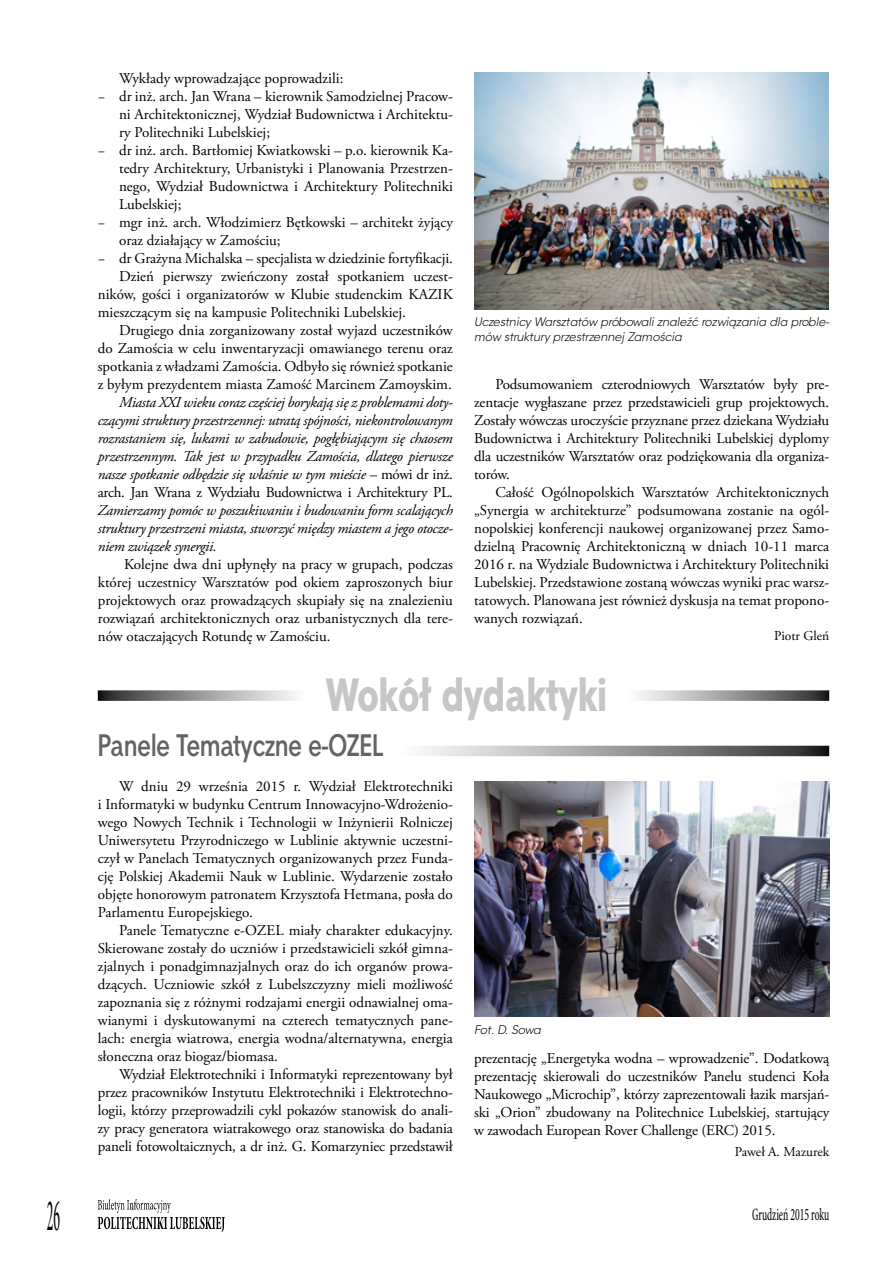
<style>
.page{position:relative;width:893px;height:1263px;background:#fff}
.page>*{position:absolute;margin:0;border:0;box-sizing:border-box;transform-origin:0 0}
.Nadtytuł{font:45px "Straight Cnd EFN Heavy";color:#c6c6c6}
.t1{font:condensed 45px "Minion Pro";color:#000;scale:.33 1}
.tytuł_2{font:700 30px "Straight Cnd EFN";color:#646363}
.t2{font:condensed 17.4px "Minion Pro";color:#000;scale:.6 1}
.t3{font:15px/18px "Adobe Garamond Pro";color:#000;text-align:justify}
.t4{font:italic 15px/18px "Adobe Garamond Pro";letter-spacing:-.02em;color:#000;text-align:justify}
.Autor{font:13.5px "Adobe Garamond Pro";color:#000}
.fotografia{font:italic 12px/14.4px "Straight EFN";color:#000}
.s1{font-style:normal}
</style>
<div class="page">
<svg style="left:98px;top:1199px;width:127px;height:33px"></svg>
<svg style="left:638px;top:690px;width:191px;height:11px;background:#989897"></svg>
<svg style="left:98px;top:690px;width:197px;height:11px;background:#979796"></svg>
<svg style="left:422px;top:746px;width:407px;height:10px;background:#939292"></svg>
<img style="left:474px;top:72px;width:355px;height:237px">
<img style="left:474px;top:781px;width:355px;height:235px">
<p class="t3" style="left:119px;top:70px;width:226px">Wykłady wprowadzające poprowadzili:</p>
<p class="t3" style="left:119px;top:88px;width:335px;text-indent:-21px">− dr inż. arch. Jan Wrana – kierownik Samodzielnej Pracow&shy;ni Architektonicznej, Wydział Budownictwa i Architektu&shy;ry Politechniki Lubelskiej;</p>
<p class="t3" style="left:119px;top:142px;width:335px;text-indent:-21px">− dr inż. arch. Bartłomiej Kwiatkowski – p.o. kierownik Ka&shy;tedry Architektury, Urbanistyki i Planowania Przestrzen&shy;nego, Wydział Budownictwa i Architektury Politechniki Lubelskiej;</p>
<p class="t3" style="left:119px;top:214px;width:335px;text-indent:-21px">− mgr inż. arch. Włodzimierz Bętkowski – architekt żyjący oraz działający w Zamościu;</p>
<p class="t3" style="left:98px;top:250px;width:357px">− dr Grażyna Michalska – specjalista w dziedzinie fortyfikacji.</p>
<p class="t3" style="left:98px;top:268px;width:357px;text-indent:21px">Dzień pierwszy zwieńczony został spotkaniem uczest&shy;ników, gości i organizatorów w Klubie studenckim KAZIK mieszczącym się na kampusie Politechniki Lubelskiej.</p>
<p class="t3" style="left:98px;top:322px;width:357px;text-indent:21px">Drugiego dnia zorganizowany został wyjazd uczestników do Zamościa w celu inwentaryzacji omawianego terenu oraz spotkania z władzami Zamościa. Odbyło się również spotkanie z byłym prezydentem miasta Zamość Marcinem Zamoyskim.</p>
<p class="t4" style="left:98px;top:394px;width:357px;text-indent:21px">Miasta XXI wieku coraz częściej borykają się z problemami doty&shy;czącymi struktury przestrzennej: utratą spójności, niekontrolowanym rozrastaniem się, lukami w zabudowie, pogłębiającym się chaosem przestrzennym. Tak jest w przypadku Zamościa, dlatego pierwsze nasze spotkanie odbędzie się właśnie w tym mieście <span class="s1">– mówi dr inż. arch. Jan Wrana z Wydziału Budownictwa i Architektury PL.<br></span>Zamierzamy pomóc w poszukiwaniu i budowaniu form scalających struktury przestrzeni miasta, stworzyć między miastem a jego otocze&shy;niem związek synergii.</p>
<p class="t3" style="left:98px;top:556px;width:357px;text-indent:26px">Kolejne dwa dni upłynęły na pracy w grupach, podczas której uczestnicy Warsztatów pod okiem zaproszonych biur projektowych oraz prowadzących skupiały się na znalezieniu rozwiązań architektonicznych oraz urbanistycznych dla tere&shy;nów otaczających Rotundę w Zamościu.</p>
<p class="fotografia" style="left:474px;top:315px;width:357px">Uczestnicy Warsztatów próbowali znaleźć rozwiązania dla proble&shy;mów struktury przestrzennej Zamościa</p>
<p class="t3" style="left:474px;top:376px;width:357px;text-indent:21px">Podsumowaniem czterodniowych Warsztatów były pre&shy;zentacje wygłaszane przez przedstawicieli grup projektowych.<br>Zostały wówczas uroczyście przyznane przez dziekana Wydziału Budownictwa i Architektury Politechniki Lubelskiej dyplomy dla uczestników Warsztatów oraz podziękowania dla organiza&shy;torów.</p>
<p class="t3" style="left:474px;top:484px;width:357px;text-indent:21px">Całość Ogólnopolskich Warsztatów Architektonicznych „Synergia w architekturze” podsumowana zostanie na ogól&shy;nopolskiej konferencji naukowej organizowanej przez Samo&shy;dzielną Pracownię Architektoniczną w dniach 10-11 marca 2016 r. na Wydziale Budownictwa i Architektury Politechniki Lubelskiej. Przedstawione zostaną wówczas wyniki prac warsz&shy;tatowych. Planowana jest również dyskusja na temat propono&shy;wanych rozwiązań.</p>
<p class="Autor" style="left:774px;top:627px;width:57px">Piotr Gleń</p>
<p class="Nadtytuł" style="left:326px;top:667px;width:283px">Wokół dydaktyki</p>
<p class="tytuł_2" style="left:98px;top:727px;width:287px">Panele Tematyczne e-OZEL</p>
<p class="t3" style="left:98px;top:778px;width:357px;text-indent:21px">W dniu 29 września 2015 r. Wydział Elektrotechniki i Informatyki w budynku Centrum Innowacyjno-Wdrożenio&shy;wego Nowych Technik i Technologii w Inżynierii Rolniczej Uniwersytetu Przyrodniczego w Lublinie aktywnie uczestni&shy;czył w Panelach Tematycznych organizowanych przez Funda&shy;cję Polskiej Akademii Nauk w Lublinie. Wydarzenie zostało objęte honorowym patronatem Krzysztofa Hetmana, posła do Parlamentu Europejskiego.</p>
<p class="t3" style="left:98px;top:922px;width:357px;text-indent:21px">Panele Tematyczne e-OZEL miały charakter edukacyjny.<br>Skierowane zostały do uczniów i przedstawicieli szkół gimna&shy;zjalnych i ponadgimnazjalnych oraz do ich organów prowa&shy;dzących. Uczniowie szkół z Lubelszczyzny mieli możliwość zapoznania się z różnymi rodzajami energii odnawialnej oma&shy;wianymi i dyskutowanymi na czterech tematycznych pane&shy;lach: energia wiatrowa, energia wodna/alternatywna, energia słoneczna oraz biogaz/biomasa.</p>
<p class="t3" style="left:98px;top:1066px;width:357px;text-indent:21px">Wydział Elektrotechniki i Informatyki reprezentowany był przez pracowników Instytutu Elektrotechniki i Elektrotechno&shy;logii, którzy przeprowadzili cykl pokazów stanowisk do anali&shy;zy pracy generatora wiatrakowego oraz stanowiska do badania paneli fotowoltaicznych, a dr inż. G. Komarzyniec przedstawił</p>
<p class="fotografia" style="left:474px;top:1023px;width:68px">Fot. D. Sowa</p>
<p class="t3" style="left:474px;top:1050px;width:357px">prezentację „Energetyka wodna – wprowadzenie”. Dodatkową prezentację skierowali do uczestników Panelu studenci Koła Naukowego „Microchip”, którzy zaprezentowali łazik marsjań&shy;ski „Orion” zbudowany na Politechnice Lubelskiej, startujący w zawodach European Rover Challenge (ERC) 2015.</p>
<p class="Autor" style="left:735px;top:1143px;width:96px">Paweł A. Mazurek</p>
<h1 class="t1" style="left:47px;top:1188px;width:42px">26</h1>
<p class="t2" style="left:752px;top:1203px;width:130px">Grudzień 2015 roku</p>
</div>
